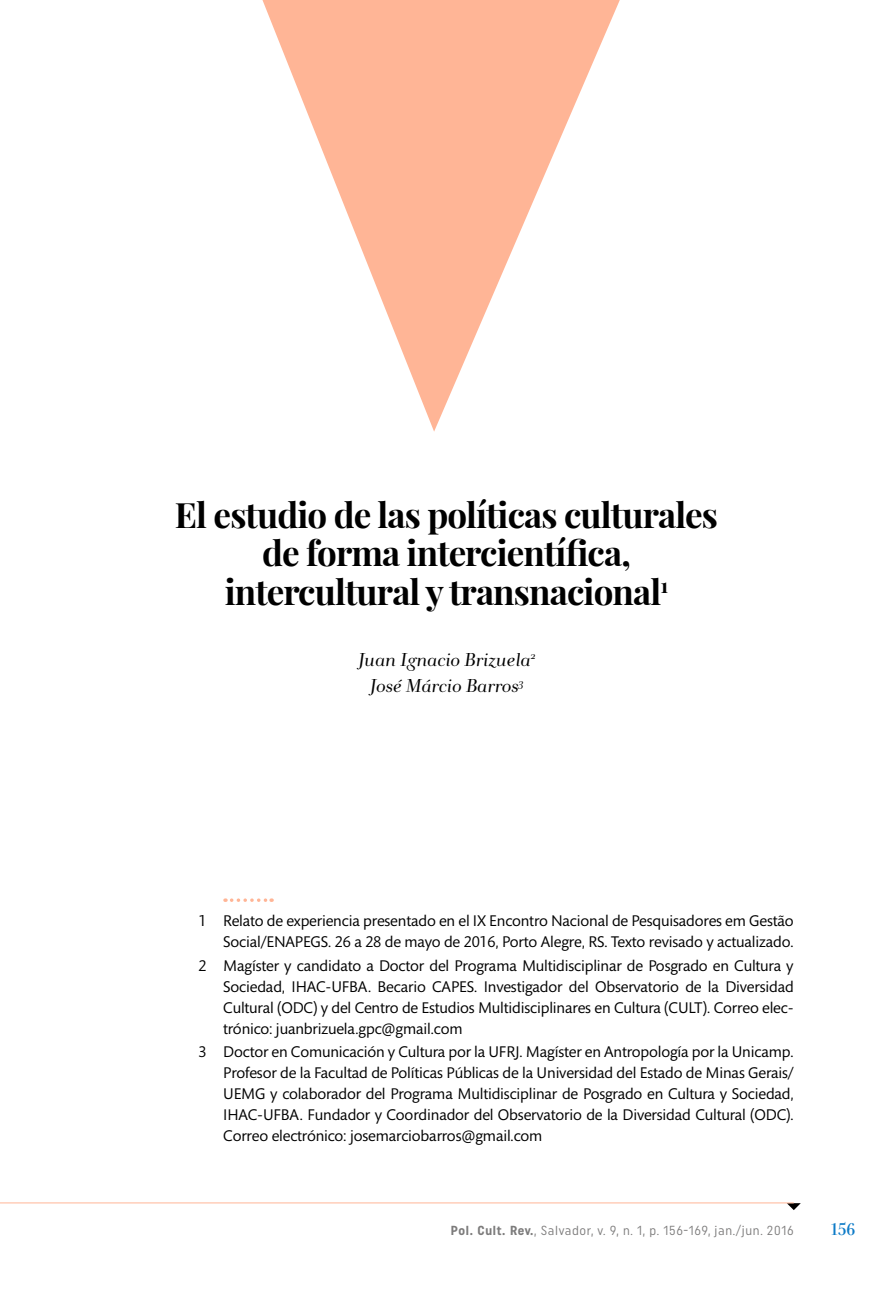
<style>
.page{position:relative;width:893px;height:1290px;background:#fff}
.page>*{position:absolute;margin:0;border:0;box-sizing:border-box;transform-origin:0 0}
.t1{font:700 35px/38.5px "Playfair Display";letter-spacing:-.025em;color:#000;text-align:center}
.t2{font:italic 19.25px/26.2px "Andrade";letter-spacing:-.015em;color:#000;text-align:center}
.t3{font:700 17.5px "Andrade Pro";color:#0c7ac7}
.t4{font:15.75px/21px "Mundo Sans Std";letter-spacing:-.01em;color:#000;text-align:justify}
.t5{font:13.12px "Uniform Condensed";letter-spacing:.05em;color:#7c7b7b}
.s1{font-weight:700}
</style>
<div class="page">
<svg style="left:262px;top:0;width:358px;height:432px"></svg>
<svg style="left:787px;top:1203px;width:14px;height:7px"></svg>
<hr style="left:0;top:1202px;width:794px;height:1px;background:#ffb596">
<svg style="left:232px;top:898px;width:40px;height:4px"></svg>
<h1 class="t1" style="left:175px;top:495px;width:545px">El estudio de las políticas culturales de forma intercientífica, intercultural y transnacional<sup>1</sup></h1>
<p class="t2" style="left:357px;top:647px;width:180px">Juan Ignacio Brizuela<sup>2<br></sup>José Márcio Barros<sup>3</sup></p>
<p class="t4" style="left:198px;top:911px;width:597px;text-align:right">1 Relato de experiencia presentado en el IX Encontro Nacional de Pesquisadores em Gestão<br>Social/ENAPEGS. 26 a 28 de mayo de 2016, Porto Alegre, RS. Texto revisado y actualizado.</p>
<p class="t4" style="left:223px;top:955px;width:572px;text-indent:-25px">2 Magíster y candidato a Doctor del Programa Multidisciplinar de Posgrado en Cultura y Sociedad, IHAC-UFBA. Becario CAPES. Investigador del Observatorio de la Diversidad Cultural (ODC) y del Centro de Estudios Multidisciplinares en Cultura (CULT). Correo elec&shy;trónico: juanbrizuela.gpc@gmail.com</p>
<p class="t4" style="left:223px;top:1042px;width:572px;text-indent:-25px">3 Doctor en Comunicación y Cultura por la UFRJ. Magíster en Antropología por la Unicamp.<br>Profesor de la Facultad de Políticas Públicas de la Universidad del Estado de Minas Gerais/ UEMG y colaborador del Programa Multidisciplinar de Posgrado en Cultura y Sociedad, IHAC-UFBA. Fundador y Coordinador del Observatorio de la Diversidad Cultural (ODC).<br>Correo electrónico: josemarciobarros@gmail.com</p>
<p class="t5" style="left:451px;top:1223px;width:344px"><span class="s1">Pol. Cult. Rev.</span>, Salvador, v. 9, n. 1, p. 156-169, jan./jun. 2016</p>
<p class="t3" style="left:831px;top:1218px;width:27px">156</p>
</div>
